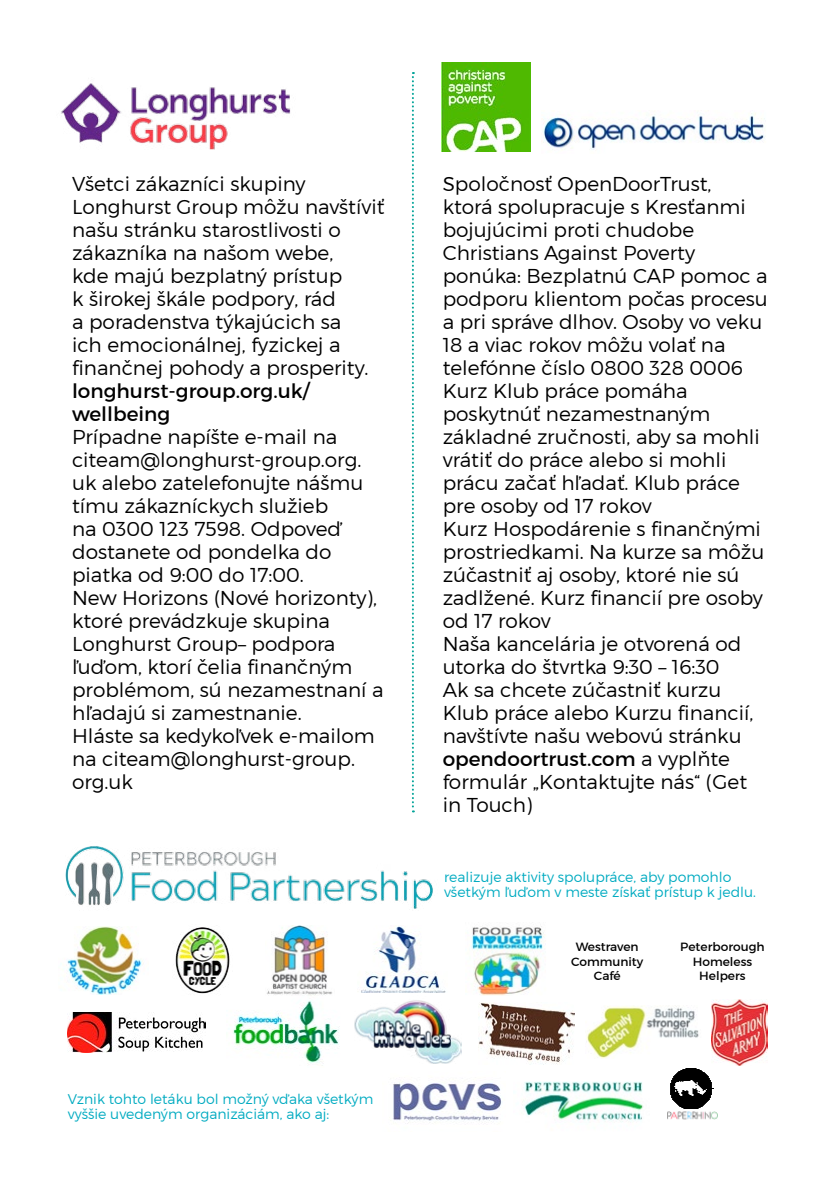
<style>
.page{position:relative;width:840px;height:1191px;background:#fff}
.page>*{position:absolute;margin:0;border:0;box-sizing:border-box;transform-origin:0 0}
.t1{font:300 20px/23px "Montserrat";color:#000}
.t2{font:20px/23px "Montserrat";color:#000}
.t3{font:300 14px/15px "Montserrat";color:#00abc1}
.t4{font:12.2px/14.6px "Montserrat";color:#000;text-align:center}
.s1{font-weight:400}
</style>
<div class="page">
<img style="left:393px;top:1083px;width:109px;height:41px">
<img style="left:523px;top:1081px;width:120px;height:41px">
<img style="left:670px;top:1068px;width:42px;height:41px">
<img style="left:586px;top:1006px;width:113px;height:52px">
<img style="left:355px;top:1000px;width:106px;height:63px">
<img style="left:61px;top:83px;width:230px;height:67px">
<img style="left:471px;top:926px;width:74px;height:69px">
<img style="left:361px;top:926px;width:85px;height:67px">
<img style="left:175px;top:927px;width:55px;height:67px">
<img style="left:478px;top:1002px;width:96px;height:62px">
<img style="left:67px;top:1012px;width:138px;height:40px">
<img style="left:66px;top:846px;width:367px;height:63px">
<img style="left:711px;top:999px;width:56px;height:66px">
<img style="left:67px;top:927px;width:77px;height:67px">
<img style="left:267px;top:925px;width:65px;height:69px">
<img style="left:441px;top:63px;width:89px;height:89px">
<img style="left:542px;top:113px;width:223px;height:37px">
<svg style="left:411px;top:72px;width:2px;height:740px"></svg>
<img style="left:233px;top:994px;width:106px;height:69px">
<img style="left:667px;top:1111px;width:50px;height:9px">
<p class="t1" style="left:72px;top:172px;width:313px">Všetci zákazníci skupiny<br>Longhurst Group môžu navštíviť našu stránku starostlivosti o zákazníka na našom webe,<br>kde majú bezplatný prístup<br>k širokej škále podpory, rád<br>a poradenstva týkajúcich sa<br>ich emocionálnej, fyzickej a finančnej pohody a prosperity.</p>
<p class="t2" style="left:72px;top:379px;width:239px">longhurst-group.org.uk/ wellbeing</p>
<p class="t1" style="left:72px;top:425px;width:313px">Prípadne napíšte e-mail na citeam@longhurst-group.org. uk alebo zatelefonujte nášmu tímu zákazníckych služieb<br>na 0300 123 7598. Odpoveď dostanete od pondelka do piatka od 9:00 do 17:00.<br>New Horizons (Nové horizonty), ktoré prevádzkuje skupina<br>Longhurst Group– podpora ľuďom, ktorí čelia finančným problémom, sú nezamestnaní a hľadajú si zamestnanie.<br>Hláste sa kedykoľvek e-mailom na citeam@longhurst-group. org.uk</p>
<p class="t3" style="left:68px;top:1091px;width:307px">Vznik tohto letáku bol možný vďaka všetkým vyššie uvedeným organizáciám, ako aj:</p>
<p class="t1" style="left:442px;top:172px;width:326px">Spoločnosť OpenDoorTrust,<br>ktorá spolupracuje s Kresťanmi bojujúcimi proti chudobe<br>Christians Against Poverty ponúka: Bezplatnú CAP pomoc a podporu klientom počas procesu a pri správe dlhov. Osoby vo veku<br>18 a viac rokov môžu volať na telefónne číslo 0800 328 0006<br>Kurz Klub práce pomáha poskytnúť nezamestnaným základné zručnosti, aby sa mohli vrátiť do práce alebo si mohli prácu začať hľadať. Klub práce pre osoby od 17 rokov<br>Kurz Hospodárenie s finančnými prostriedkami. Na kurze sa môžu zúčastniť aj osoby, ktoré nie sú zadlžené. Kurz financií pre osoby od 17 rokov<br>Naša kancelária je otvorená od utorka do štvrtka 9:30 – 16:30<br>Ak sa chcete zúčastniť kurzu<br>Klub práce alebo Kurzu financií, navštívte našu webovú stránku <span class="s1">opendoortrust.com</span> a vyplňte formulár „Kontaktujte nás“ (Get in Touch)</p>
<p class="t3" style="left:444px;top:869px;width:313px">realizuje aktivity spolupráce, aby pomohlo všetkým ľuďom v meste získať prístup k jedlu.</p>
<p class="t4" style="left:571px;top:939px;width:74px">Westraven<br>Community<br>Café</p>
<p class="t4" style="left:680px;top:939px;width:86px">Peterborough<br>Homeless<br>Helpers</p>
</div>
